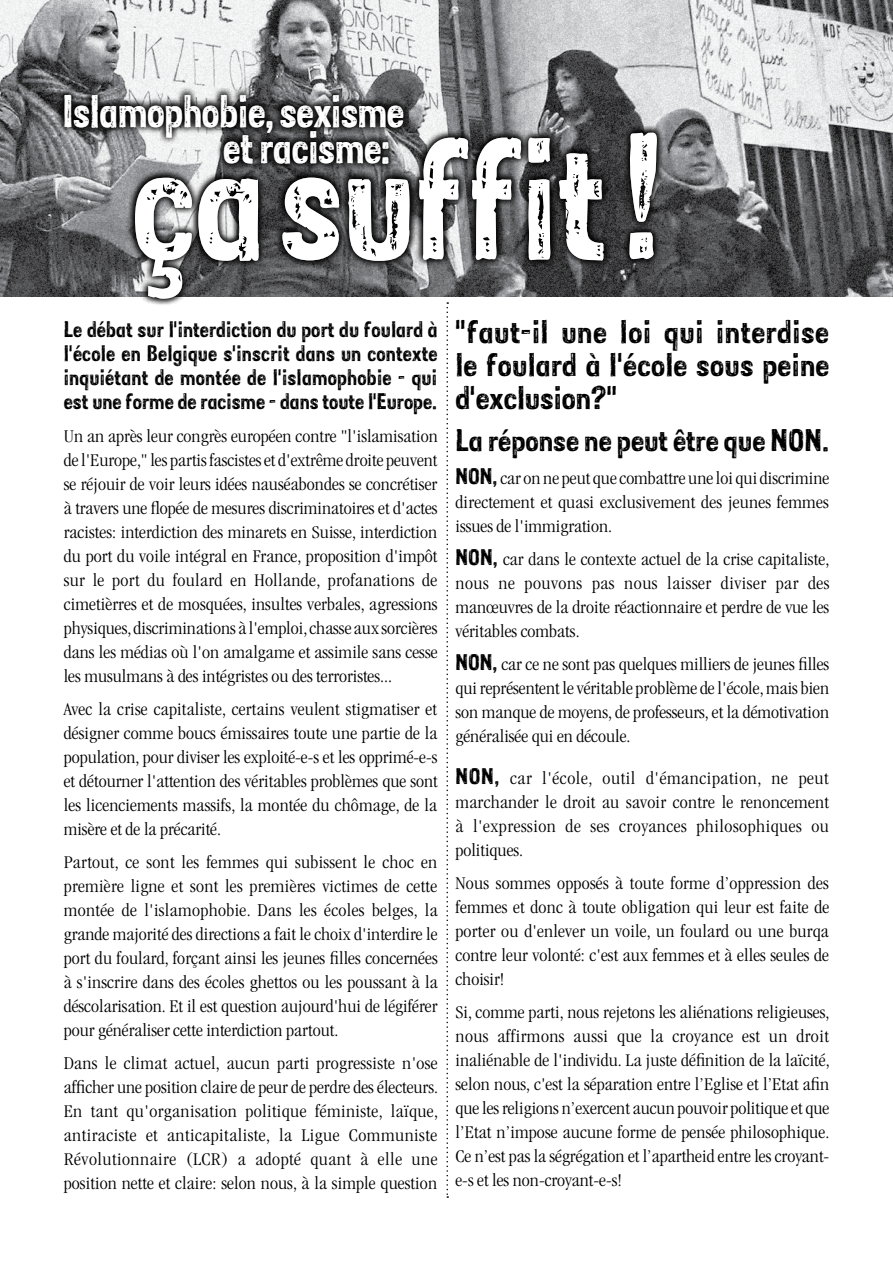
<style>
.page{position:relative;width:893px;height:1263px;background:#fff}
.page>*{position:absolute;margin:0;border:0;box-sizing:border-box;transform-origin:0 0}
.t1{font:142.5px "Sans Culottes";letter-spacing:-.005em;color:#fff}
.t2{font:37.5px/36px "Sans Culottes";letter-spacing:-.005em;color:#fff}
.t3{font:27px/33px "Sans Culottes";letter-spacing:.01em;color:#000;text-align:justify;scale:1.11 1}
.t4{font:25.65px "Sans Culottes";color:#000;scale:1.11 1}
.t5{font:300 condensed 18.6px/24px "ITC Garamond Std";color:#000;text-align:justify;scale:1.11 1}
.t6{font:18.6px/24px "Sans Culottes";color:#000;text-align:justify;scale:1.06 1}
.s1{font-family:"Sans Culottes";font-weight:400;font-stretch:normal}
</style>
<div class="page">
<svg style="left:446px;top:306px;width:2px;height:892px"></svg>
<img style="left:0;top:0;width:893px;height:296px">
<svg style="left:57px;top:87px;width:607px;height:218px;background:#4e4f50"></svg>
<h2 class="t2" style="left:223px;top:92px;width:182px;text-indent:-161px">Islamophobie, sexisme et racisme:</h2>
<h1 class="t1" style="left:131px;top:93px;width:534px">ça suffit !</h1>
<p class="t6" style="left:64px;top:317px;width:354px">Le débat sur l'interdiction du port du foulard à l'école en Belgique s'inscrit dans un contexte inquiétant de montée de l'islamophobie - qui est une forme de racisme - dans toute l'Europe.</p>
<p class="t5" style="left:64px;top:424px;width:338px">Un an après leur congrès européen contre "l'islamisation de l'Europe," les partis fascistes et d'extrême droite peuvent se réjouir de voir leurs idées nauséabondes se concrétiser à travers une flopée de mesures discriminatoires et d'actes racistes: interdiction des minarets en Suisse, interdiction du port du voile intégral en France, proposition d'impôt sur le port du foulard en Hollande, profanations de cimetièrres et de mosquées, insultes verbales, agressions physiques, discriminations à l'emploi, chasse aux sorcières dans les médias où l'on amalgame et assimile sans cesse les musulmans à des intégristes ou des terroristes...</p>
<p class="t5" style="left:64px;top:697px;width:338px">Avec la crise capitaliste, certains veulent stigmatiser et désigner comme boucs émissaires toute une partie de la population, pour diviser les exploité-e-s et les opprimé-e-s et détourner l'attention des véritables problèmes que sont les licenciements massifs, la montée du chômage, de la misère et de la précarité.</p>
<p class="t5" style="left:64px;top:850px;width:338px">Partout, ce sont les femmes qui subissent le choc en première ligne et sont les premières victimes de cette montée de l'islamophobie. Dans les écoles belges, la grande majorité des directions a fait le choix d'interdire le port du foulard, forçant ainsi les jeunes filles concernées à s'inscrire dans des écoles ghettos ou les poussant à la déscolarisation. Et il est question aujourd'hui de légiférer pour généraliser cette interdiction partout.</p>
<p class="t5" style="left:64px;top:1051px;width:339px">Dans le climat actuel, aucun parti progressiste n'ose afficher une position claire de peur de perdre des électeurs.<br>En tant qu'organisation politique féministe, laïque, antiraciste et anticapitaliste, la Ligue Communiste Révolutionnaire (LCR) a adopté quant à elle une position nette et claire: selon nous, à la simple question</p>
<h3 class="t3" style="left:455px;top:314px;width:338px">"faut-il une loi qui interdise le foulard à l'école sous peine d'exclusion?"</h3>
<h3 class="t4" style="left:455px;top:421px;width:338px">La réponse ne peut être que NON.</h3>
<p class="t5" style="left:455px;top:466px;width:338px"><span class="s1">NON,</span> car on ne peut que combattre une loi qui discrimine directement et quasi exclusivement des jeunes femmes issues de l'immigration.</p>
<p class="t5" style="left:455px;top:547px;width:338px"><span class="s1">NON,</span> car dans le contexte actuel de la crise capitaliste, nous ne pouvons pas nous laisser diviser par des manœuvres de la droite réactionnaire et perdre de vue les véritables combats.</p>
<p class="t5" style="left:455px;top:652px;width:338px"><span class="s1">NON,</span> car ce ne sont pas quelques milliers de jeunes filles qui représentent le véritable problème de l'école, mais bien son manque de moyens, de professeurs, et la démotivation généralisée qui en découle.</p>
<p class="t5" style="left:455px;top:766px;width:338px"><span class="s1">NON,</span> car l'école, outil d'émancipation, ne peut marchander le droit au savoir contre le renoncement à l'expression de ses croyances philosophiques ou politiques.</p>
<p class="t5" style="left:455px;top:871px;width:338px">Nous sommes opposés à toute forme d’oppression des femmes et donc à toute obligation qui leur est faite de porter ou d'enlever un voile, un foulard ou une burqa contre leur volonté: c'est aux femmes et à elles seules de choisir!</p>
<p class="t5" style="left:455px;top:1000px;width:339px">Si, comme parti, nous rejetons les aliénations religieuses, nous affirmons aussi que la croyance est un droit inaliénable de l'individu. La juste définition de la laïcité, selon nous, c'est la séparation entre l’Eglise et l’Etat afin que les religions n’exercent aucun pouvoir politique et que l’Etat n’impose aucune forme de pensée philosophique.<br>Ce n’est pas la ségrégation et l’apartheid entre les croyant&shy;e-s et les non-croyant-e-s!</p>
</div>
